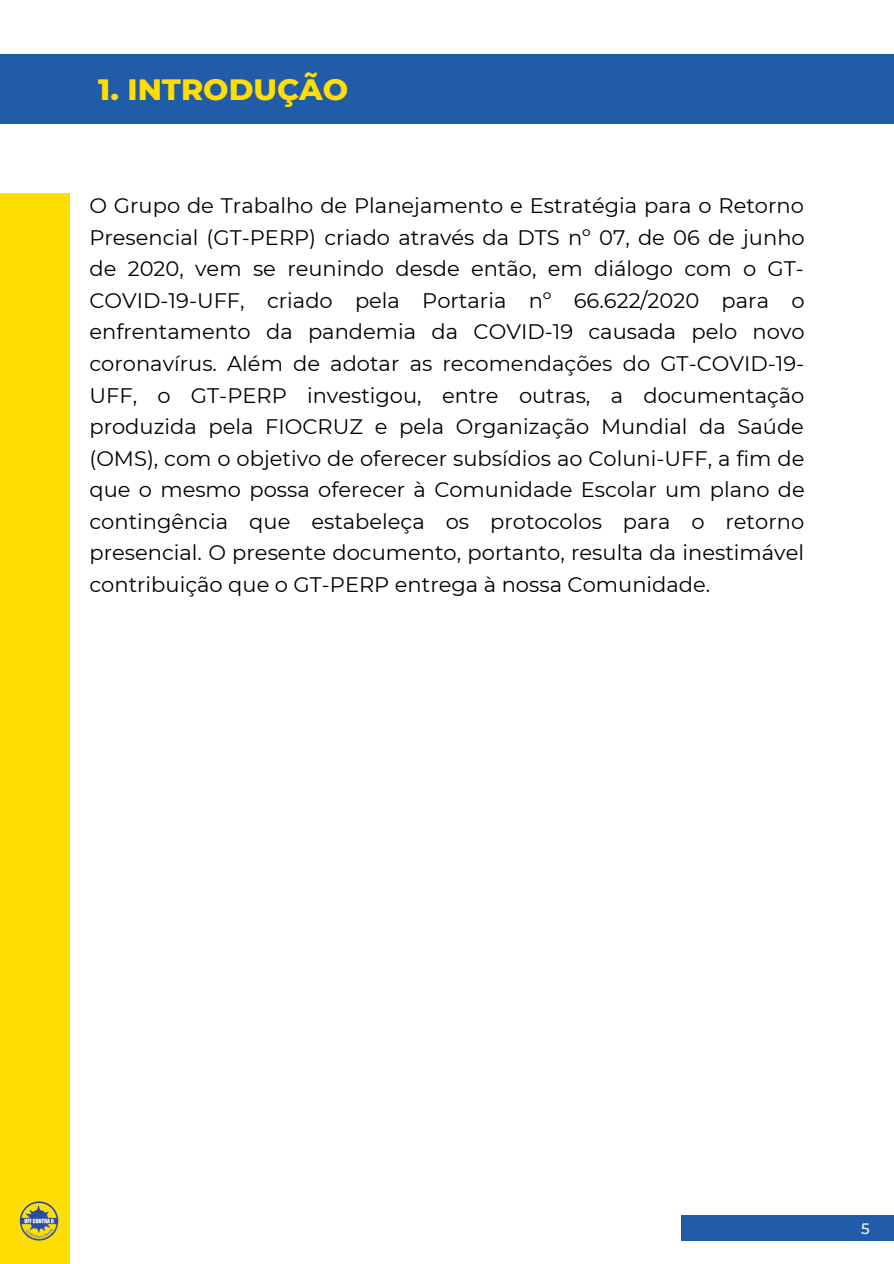
<style>
.page{position:relative;width:894px;height:1264px;background:#fff}
.page>*{position:absolute;margin:0;border:0;box-sizing:border-box;transform-origin:0 0}
.t1{font:800 30px "Montserrat";color:#ffde02}
.t2{font:21px/31.5px "Montserrat";color:#000;text-align:justify}
.t3{font:500 15px "Montserrat";color:#fff}
</style>
<div class="page">
<div style="left:0;top:54px;width:893px;height:70px;background:#205ca8"></div>
<div style="left:0;top:194px;width:70px;height:1069px;background:#ffde02"></div>
<img style="left:19px;top:1201px;width:40px;height:40px">
<div style="left:681px;top:1215px;width:212px;height:26px;background:#205ca8"></div>
<h1 class="t1" style="left:98px;top:71px;width:251px">1. INTRODUÇÃO</h1>
<p class="t2" style="left:89px;top:190px;width:716px">O Grupo de Trabalho de Planejamento e Estratégia para o Retorno Presencial (GT-PERP) criado através da DTS nº 07, de 06 de junho de 2020, vem se reunindo desde então, em diálogo com o GT-COVID-19-UFF, criado pela Portaria nº 66.622/2020 para o enfrentamento da pandemia da COVID-19 causada pelo novo coronavírus. Além de adotar as recomendações do GT-COVID-19- UFF, o GT-PERP investigou, entre outras, a documentação produzida pela FIOCRUZ e pela Organização Mundial da Saúde (OMS), com o objetivo de oferecer subsídios ao Coluni-UFF, a fim de que o mesmo possa oferecer à Comunidade Escolar um plano de contingência que estabeleça os protocolos para o retorno presencial. O presente documento, portanto, resulta da inestimável contribuição que o GT-PERP entrega à nossa Comunidade.</p>
<p class="t3" style="left:861px;top:1219px;width:10px">5</p>
</div>
